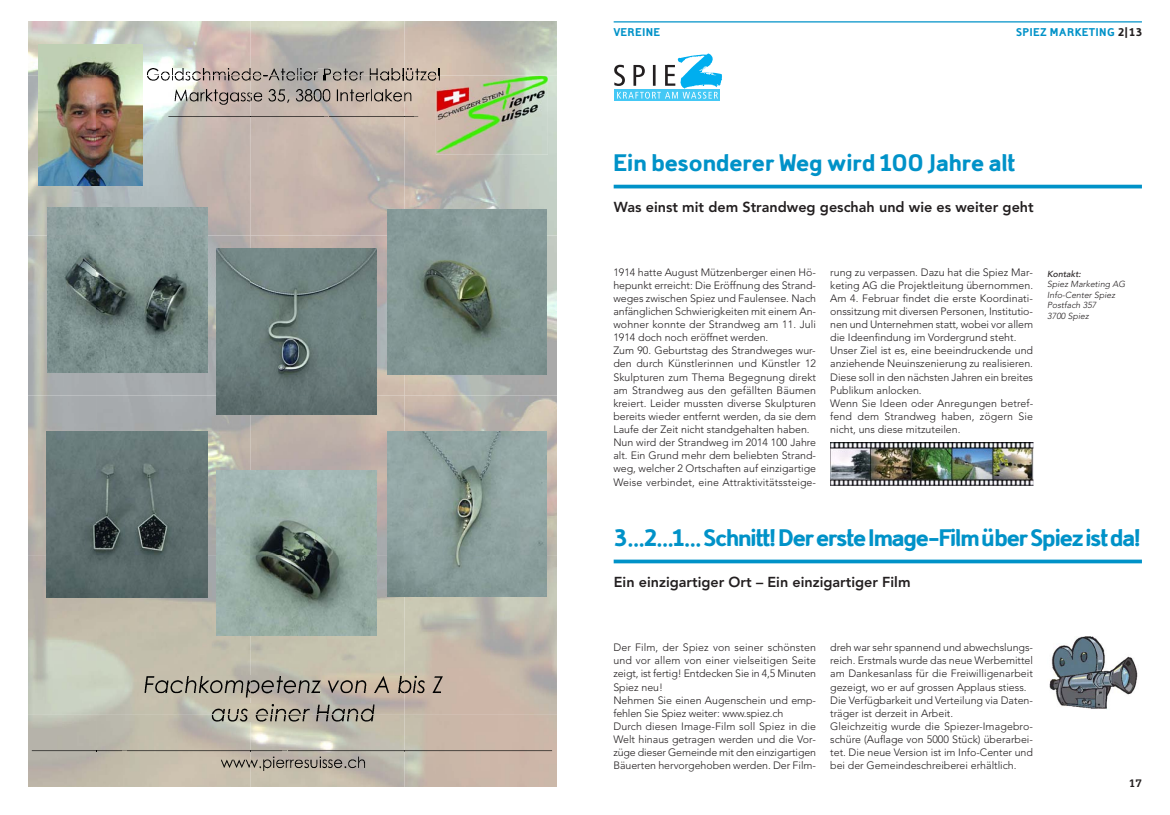
<style>
.page{position:relative;width:1170px;height:815px;background:#fff}
.page>*{position:absolute;margin:0;border:0;box-sizing:border-box;transform-origin:0 0}
.t1{font:900 25px "Domestos 98";letter-spacing:-.015em;color:#0092c8}
.t2{font:900 25px "Domestos 98";letter-spacing:.025em;color:#0092c8}
.t3{font:800 14.38px "Avenir";color:#231f20}
.t4{font:900 11.75px "Domestos 98";letter-spacing:.075em;color:#0092c8}
.t5{font:700 11.5px "Serifa";color:#231f20}
.t6{font:300 10.62px/13.1px "Avenir";color:#231f20}
.t7{font:300 8.75px/10.6px "Avenir";color:#231f20}
.t8{font:500 8.75px "Avenir";color:#231f20}
.s1{color:#231f20}
</style>
<div class="page">
<hr style="left:613px;top:21px;width:528px;height:2px;background:#0092c8">
<hr style="left:613px;top:185px;width:528px;height:3px;background:#0092c8">
<hr style="left:613px;top:560px;width:528px;height:3px;background:#0092c8">
<div style="left:614px;top:90px;width:106px;height:11px;background:#44c8f5"></div>
<svg style="left:614px;top:54px;width:108px;height:45px"></svg>
<svg style="left:830px;top:485px;width:203px;height:1px"></svg>
<img style="left:830px;top:443px;width:203px;height:42px">
<img style="left:1049px;top:637px;width:89px;height:72px">
<img style="left:28px;top:21px;width:528px;height:374px">
<img style="left:39px;top:45px;width:103px;height:140px">
<img style="left:231px;top:68px;width:20px;height:8px">
<img style="left:192px;top:68px;width:18px;height:8px">
<img style="left:369px;top:68px;width:31px;height:8px">
<img style="left:297px;top:68px;width:15px;height:8px">
<img style="left:436px;top:75px;width:112px;height:80px">
<img style="left:47px;top:207px;width:160px;height:166px">
<img style="left:168px;top:116px;width:83px;height:1px">
<img style="left:219px;top:92px;width:20px;height:3px">
<img style="left:219px;top:95px;width:20px;height:10px">
<svg style="left:213px;top:89px;width:5px;height:12px"></svg>
<img style="left:174px;top:89px;width:39px;height:13px">
<img style="left:189px;top:96px;width:24px;height:6px">
<img style="left:174px;top:94px;width:14px;height:7px">
<img style="left:231px;top:76px;width:20px;height:5px">
<svg style="left:213px;top:68px;width:16px;height:12px"></svg>
<img style="left:192px;top:76px;width:18px;height:5px">
<svg style="left:147px;top:68px;width:44px;height:13px"></svg>
<img style="left:328px;top:116px;width:76px;height:1px">
<img style="left:251px;top:116px;width:72px;height:1px">
<img style="left:374px;top:89px;width:28px;height:13px">
<img style="left:374px;top:97px;width:27px;height:5px">
<svg style="left:371px;top:89px;width:1px;height:12px"></svg>
<img style="left:355px;top:92px;width:15px;height:10px">
<img style="left:296px;top:89px;width:52px;height:13px">
<svg style="left:337px;top:89px;width:17px;height:12px"></svg>
<img style="left:296px;top:98px;width:34px;height:4px">
<svg style="left:240px;top:89px;width:50px;height:14px"></svg>
<img style="left:369px;top:76px;width:31px;height:5px">
<svg style="left:314px;top:68px;width:50px;height:13px"></svg>
<img style="left:297px;top:76px;width:15px;height:5px">
<svg style="left:253px;top:68px;width:42px;height:13px"></svg>
<img style="left:387px;top:209px;width:159px;height:166px">
<svg style="left:404px;top:116px;width:14px;height:1px"></svg>
<svg style="left:404px;top:92px;width:7px;height:9px"></svg>
<svg style="left:402px;top:68px;width:38px;height:13px"></svg>
<img style="left:217px;top:249px;width:159px;height:146px">
<img style="left:28px;top:395px;width:528px;height:392px">
<img style="left:47px;top:432px;width:160px;height:165px">
<img style="left:217px;top:470px;width:159px;height:166px">
<img style="left:387px;top:432px;width:159px;height:165px">
<img style="left:212px;top:704px;width:44px;height:11px">
<img style="left:212px;top:710px;width:36px;height:5px">
<img style="left:245px;top:676px;width:76px;height:22px">
<img style="left:245px;top:681px;width:6px;height:17px">
<img style="left:144px;top:676px;width:99px;height:17px">
<img style="left:144px;top:691px;width:98px;height:2px">
<img style="left:316px;top:704px;width:58px;height:7px">
<img style="left:316px;top:711px;width:58px;height:11px">
<img style="left:275px;top:709px;width:35px;height:1px">
<img style="left:275px;top:710px;width:35px;height:12px">
<img style="left:256px;top:704px;width:18px;height:11px">
<img style="left:321px;top:676px;width:83px;height:17px">
<img style="left:331px;top:690px;width:73px;height:3px">
<img style="left:251px;top:690px;width:69px;height:3px">
<img style="left:404px;top:676px;width:45px;height:17px">
<img style="left:417px;top:682px;width:24px;height:11px">
<img style="left:32px;top:750px;width:65px;height:1px">
<img style="left:221px;top:759px;width:30px;height:9px">
<img style="left:223px;top:764px;width:28px;height:4px">
<img style="left:127px;top:750px;width:124px;height:1px">
<svg style="left:97px;top:750px;width:30px;height:1px"></svg>
<img style="left:212px;top:715px;width:93px;height:7px">
<img style="left:212px;top:717px;width:35px;height:5px">
<img style="left:322px;top:756px;width:56px;height:12px">
<img style="left:322px;top:765px;width:43px;height:3px">
<svg style="left:319px;top:756px;width:2px;height:12px"></svg>
<img style="left:276px;top:759px;width:41px;height:6px">
<img style="left:276px;top:765px;width:41px;height:3px">
<img style="left:259px;top:756px;width:16px;height:15px">
<svg style="left:251px;top:759px;width:7px;height:9px"></svg>
<img style="left:287px;top:750px;width:117px;height:1px">
<img style="left:251px;top:750px;width:31px;height:1px">
<img style="left:316px;top:718px;width:57px;height:4px">
<img style="left:256px;top:715px;width:16px;height:7px">
<img style="left:404px;top:750px;width:143px;height:1px">
<p class="t4" style="left:613px;top:28px;width:48px">VEREINE</p>
<p class="t4" style="left:1015px;top:28px;width:128px">SPIEZ MARKETING <span class="s1">2|13</span></p>
<h1 class="t2" style="left:614px;top:154px;width:402px">Ein besonderer Weg wird 100 Jahre alt</h1>
<h2 class="t3" style="left:613px;top:201px;width:421px">Was einst mit dem Strandweg geschah und wie es weiter geht</h2>
<p class="t6" style="left:613px;top:266px;width:204px">1914 hatte August Mützenberger einen Hö&shy;hepunkt erreicht: Die Eröffnung des Strand&shy;weges zwischen Spiez und Faulensee. Nach anfänglichen Schwierigkeiten mit einem An&shy;wohner konnte der Strandweg am 11. Juli 1914 doch noch eröffnet werden.<br>Zum 90. Geburtstag des Strandweges wur&shy;den durch Künstlerinnen und Künstler 12<br>Skulpturen zum Thema Begegnung direkt am Strandweg aus den gefällten Bäumen kreiert. Leider mussten diverse Skulpturen bereits wieder entfernt werden, da sie dem Laufe der Zeit nicht standgehalten haben.<br>Nun wird der Strandweg im 2014 100 Jahre alt. Ein Grund mehr dem beliebten Strand&shy;weg, welcher 2 Ortschaften auf einzigartige Weise verbindet, eine Attraktivitätssteige-</p>
<p class="t6" style="left:830px;top:266px;width:204px">rung zu verpassen. Dazu hat die Spiez Mar&shy;keting AG die Projektleitung übernommen.<br>Am 4. Februar findet die erste Koordinati&shy;onssitzung mit diversen Personen, Institutio&shy;nen und Unternehmen statt, wobei vor allem die Ideenfindung im Vordergrund steht.<br>Unser Ziel ist es, eine beeindruckende und anziehende Neuinszenierung zu realisieren.<br>Diese soll in den nächsten Jahren ein breites Publikum anlocken.<br>Wenn Sie Ideen oder Anregungen betref&shy;fend dem Strandweg haben, zögern Sie nicht, uns diese mitzuteilen.</p>
<p class="t8" style="left:1047px;top:270px;width:37px">Kontakt:</p>
<p class="t7" style="left:1047px;top:280px;width:81px">Spiez Marketing AG<br>Info-Center Spiez<br>Postfach 357<br>3700 Spiez</p>
<h1 class="t1" style="left:614px;top:529px;width:528px">3…2…1… Schnitt! Der erste Image-Film über Spiez ist da!</h1>
<h2 class="t3" style="left:613px;top:576px;width:298px">Ein einzigartiger Ort – Ein einzigartiger Film</h2>
<p class="t6" style="left:613px;top:642px;width:204px">Der Film, der Spiez von seiner schönsten und vor allem von einer vielseitigen Seite zeigt, ist fertig! Entdecken Sie in 4,5 Minuten Spiez neu!<br>Nehmen Sie einen Augenschein und emp&shy;fehlen Sie Spiez weiter: www.spiez.ch<br>Durch diesen Image-Film soll Spiez in die Welt hinaus getragen werden und die Vor&shy;züge dieser Gemeinde mit den einzigartigen Bäuerten hervorgehoben werden. Der Film-</p>
<p class="t6" style="left:830px;top:642px;width:204px">dreh war sehr spannend und abwechslungs&shy;reich. Erstmals wurde das neue Werbemittel am Dankesanlass für die Freiwilligenarbeit gezeigt, wo er auf grossen Applaus stiess.<br>Die Verfügbarkeit und Verteilung via Daten&shy;träger ist derzeit in Arbeit.<br>Gleichzeitig wurde die Spiezer-Imagebro&shy;schüre (Auflage von 5000 Stück) überarbei - tet. Die neue Version ist im Info-Center und bei der Gemeindeschreiberei erhältlich.</p>
<p class="t5" style="left:1128px;top:779px;width:15px">17</p>
</div>
